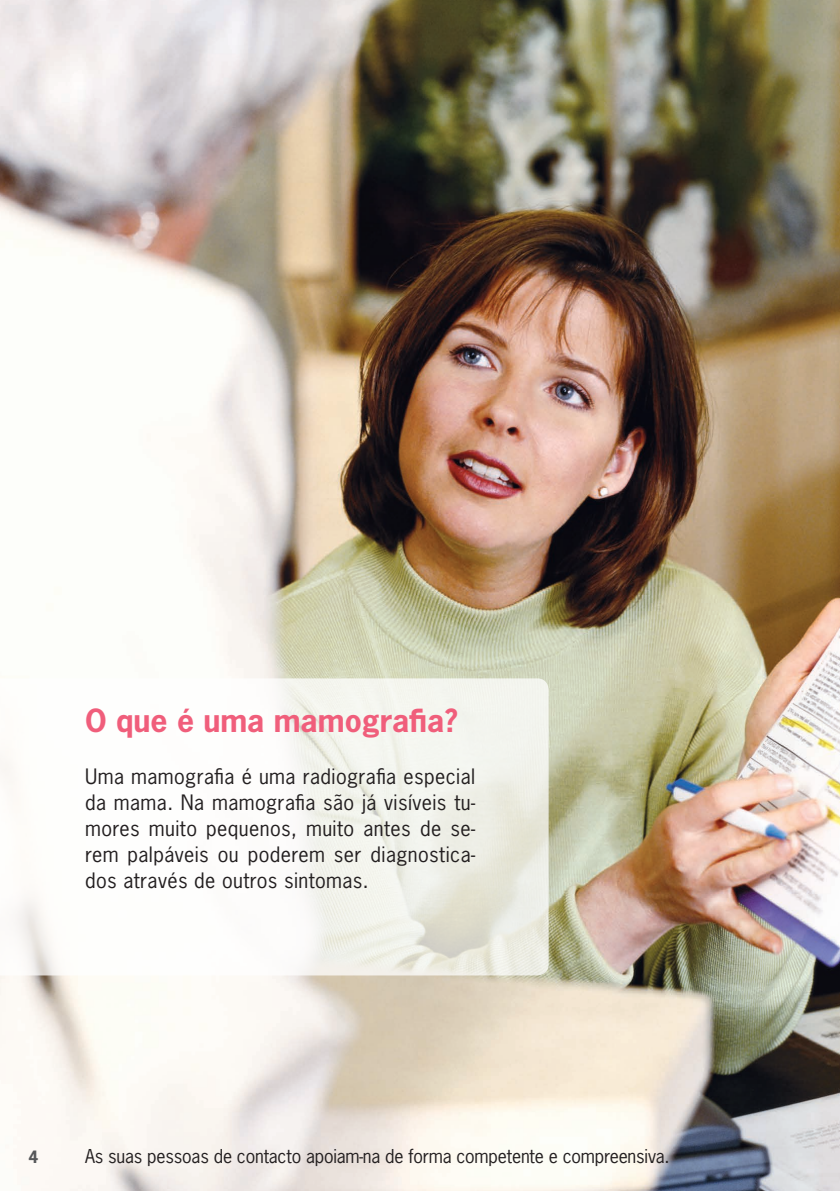
<style>
.page{position:relative;width:840px;height:1191px;background:#fff}
.page>*{position:absolute;margin:0;border:0;box-sizing:border-box;transform-origin:0 0}
.t1{font:700 30px "News Gothic Std";color:#f05e7b}
.t2{font:20px/26px "News Gothic Std";letter-spacing:.02em;color:#231f20;text-align:justify}
.t3{font:18px "News Gothic Std";letter-spacing:-.01em;color:#231f20}
.t4{font:700 16px "News Gothic Std";color:#57585a}
</style>
<div class="page">
<img style="left:0;top:0;width:839px;height:1191px">
<svg style="left:0;top:678px;width:548px;height:297px"></svg>
<h1 class="t1" style="left:85px;top:700px;width:374px">O que é uma mamografia?</h1>
<p class="t2" style="left:85px;top:763px;width:391px">Uma mamografia é uma radiografia especial da mama. Na mamografia são já visíveis tu&shy;mores muito pequenos, muito antes de se&shy;rem palpáveis ou poderem ser diagnostica&shy;dos através de outros sintomas.</p>
<p class="t4" style="left:28px;top:1146px;width:11px">4</p>
<p class="t3" style="left:85px;top:1144px;width:585px">As suas pessoas de contacto apoiam-na de forma competente e compreensiva.</p>
</div>
